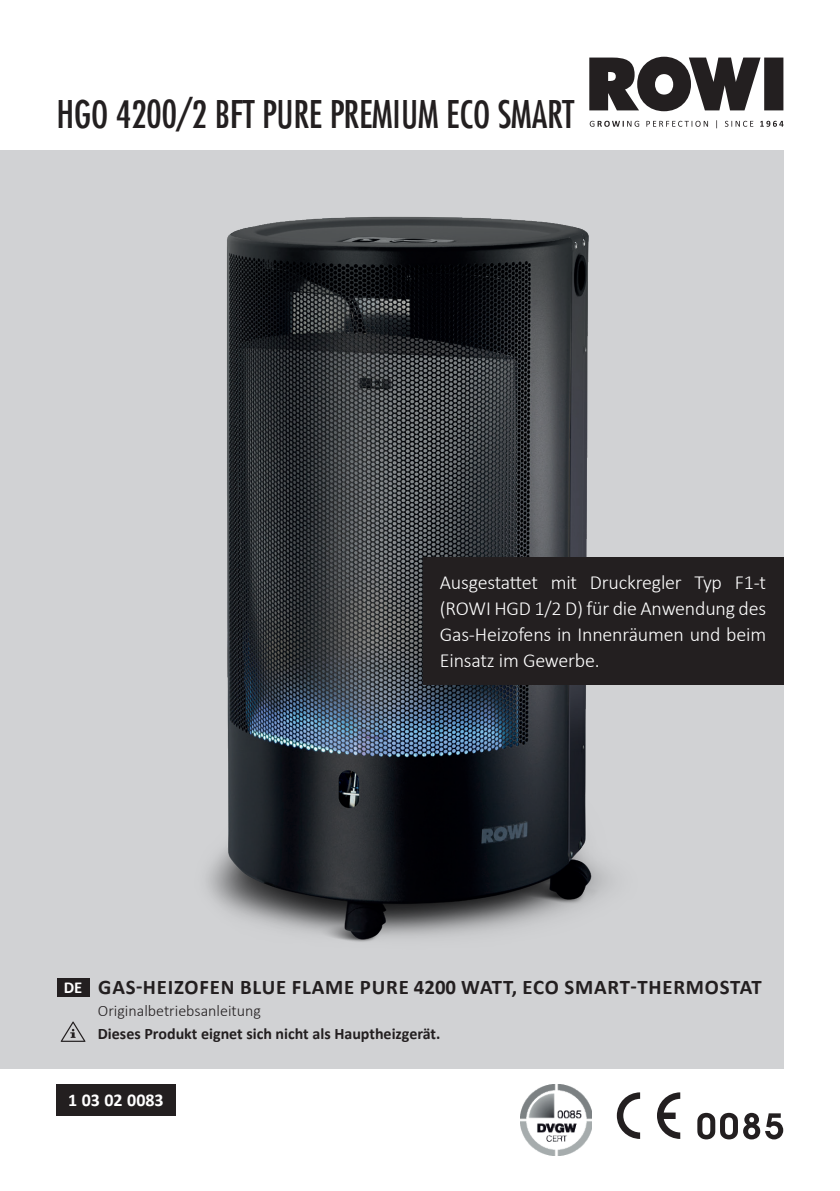
<style>
.page{position:relative;width:840px;height:1191px;background:#fff}
.page>*{position:absolute;margin:0;border:0;box-sizing:border-box;transform-origin:0 0}
.t1{font:condensed 37px "Futura";color:#231f20}
.t2{font:700 20.8px "Calibri";letter-spacing:.04em;color:#231f20}
.t3{font:300 20px/26px "Calibri";letter-spacing:-.01em;color:#fff;text-align:justify}
.t4{font:700 18px "Calibri";color:#fff}
.t5{font:700 16.6px "Calibri";color:#fff}
.t6{font:700 16px "Calibri";color:#231f20}
.t7{font:300 16px "Calibri";color:#231f20}
</style>
<div class="page">
<div style="left:0;top:150px;width:782px;height:919px;background:#d1d2d4"></div>
<svg style="left:61px;top:1021px;width:24px;height:20px"></svg>
<img style="left:57px;top:216px;width:716px;height:781px">
<div style="left:57px;top:1084px;width:119px;height:32px;background:#231f20"></div>
<svg style="left:589px;top:57px;width:194px;height:54px"></svg>
<svg style="left:589px;top:121px;width:50px;height:6px"></svg>
<svg style="left:646px;top:121px;width:61px;height:6px"></svg>
<svg style="left:725px;top:121px;width:28px;height:6px"></svg>
<svg style="left:760px;top:121px;width:23px;height:6px"></svg>
<div style="left:422px;top:557px;width:360px;height:127px;background:#231f20"></div>
<img style="left:520px;top:1084px;width:71px;height:71px">
<svg style="left:657px;top:1092px;width:23px;height:47px"></svg>
<svg style="left:616px;top:1092px;width:23px;height:47px"></svg>
<svg style="left:697px;top:1112px;width:85px;height:27px"></svg>
<h1 class="t1" style="left:57px;top:90px;width:518px">HGO 4200/2 BFT PURE PREMIUM ECO SMART</h1>
<p class="t3" style="left:439px;top:569px;width:328px">Ausgestattet mit Druckregler Typ F1-t (ROWI HGD 1/2 D) für die Anwendung des Gas-Heizofens in Innenräumen und beim Einsatz im Gewerbe.</p>
<p class="t5" style="left:64px;top:975px;width:20px">DE</p>
<p class="t2" style="left:98px;top:972px;width:664px">GAS-HEIZOFEN BLUE FLAME PURE 4200 WATT, ECO SMART-THERMOSTAT</p>
<p class="t7" style="left:98px;top:1001px;width:164px">Originalbetriebsanleitung</p>
<p class="t6" style="left:98px;top:1021px;width:344px">Dieses Produkt eignet sich nicht als Hauptheizgerät.</p>
<p class="t4" style="left:68px;top:1087px;width:97px">1 03 02 0083</p>
</div>
